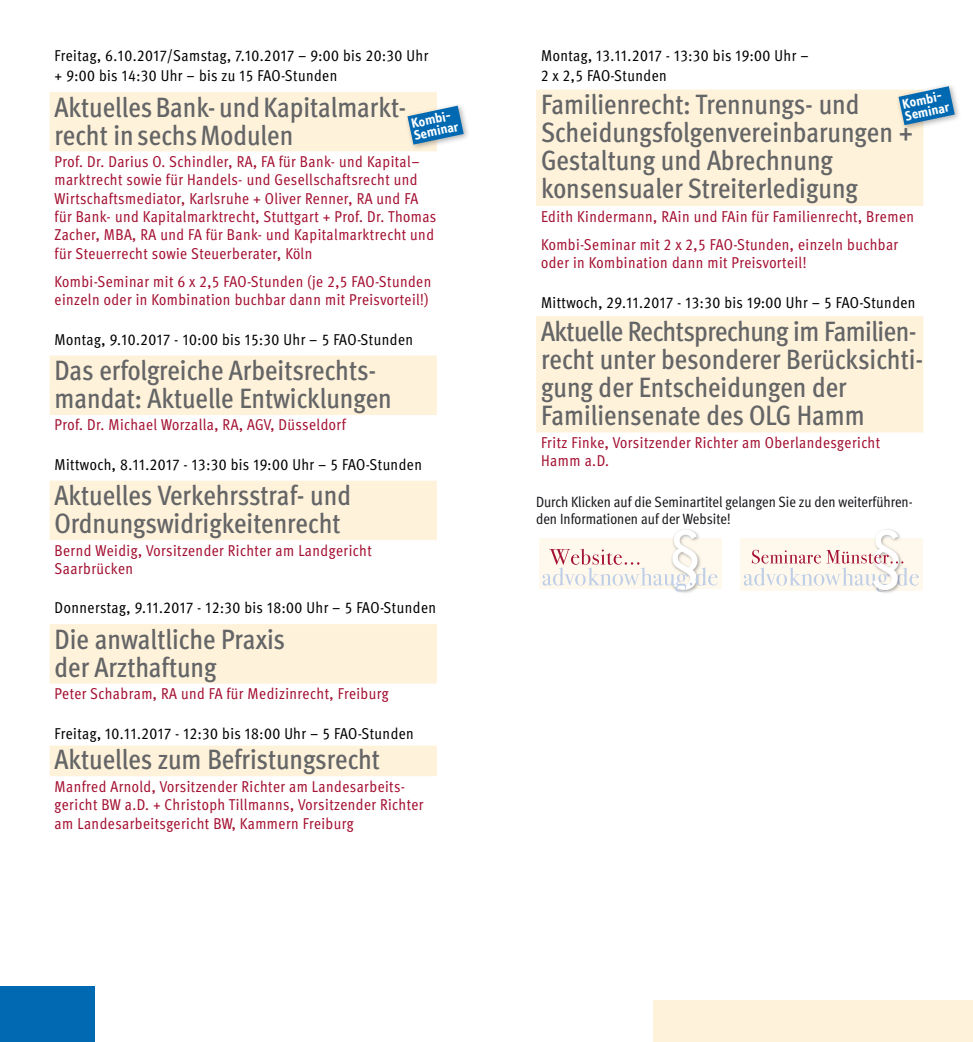
<style>
.page{position:relative;width:973px;height:1042px;background:#fff}
.page>*{position:absolute;margin:0;border:0;box-sizing:border-box;transform-origin:0 0}
.t1{font:500 condensed 28px/28px "Meta Pro";letter-spacing:-.005em;color:#646567}
.t2{font:condensed 15.75px/18.4px "Meta Pro";letter-spacing:.03em;color:#a41031}
.t3{font:condensed 15.75px/19.6px "Meta Pro";letter-spacing:.03em;color:#010000}
.t4{font:condensed 14.88px/17.5px "Meta Pro";color:#1a171c}
.t5{font:700 14px/12.2px "Info Text OT";color:#fff}
</style>
<div class="page">
<div style="left:653px;top:1000px;width:319px;height:42px;background:#fff2da"></div>
<div style="left:0;top:986px;width:94px;height:56px;background:#0069b2"></div>
<div style="left:50px;top:92px;width:387px;height:59px;background:#fff2da"></div>
<div style="left:50px;top:355px;width:387px;height:60px;background:#fff2da"></div>
<div style="left:50px;top:481px;width:387px;height:59px;background:#fff2da"></div>
<div style="left:50px;top:624px;width:387px;height:59px;background:#fff2da"></div>
<div style="left:50px;top:745px;width:387px;height:31px;background:#fff2da"></div>
<div style="left:536px;top:90px;width:387px;height:116px;background:#fff2da"></div>
<div style="left:536px;top:316px;width:387px;height:116px;background:#fff2da"></div>
<div style="left:404px;top:102px;width:66px;height:49px;background:#1a171c;opacity:.35"></div>
<svg style="left:407px;top:106px;width:56px;height:39px"></svg>
<div style="left:895px;top:83px;width:66px;height:49px;background:#1a171c;opacity:.35"></div>
<svg style="left:898px;top:86px;width:56px;height:39px"></svg>
<div style="left:539px;top:538px;width:182px;height:51px;background:#fff9ed"></div>
<div style="left:669px;top:528px;width:32px;height:66px;background:#1a171c;opacity:.35"></div>
<svg style="left:542px;top:530px;width:175px;height:62px"></svg>
<div style="left:740px;top:538px;width:182px;height:52px;background:#fff9ed"></div>
<div style="left:871px;top:528px;width:31px;height:66px;background:#1a171c;opacity:.35"></div>
<svg style="left:743px;top:530px;width:175px;height:62px"></svg>
<p class="t3" style="left:55px;top:45px;width:375px">Freitag, 6.10.2017/Samstag, 7.10.2017 – 9:00 bis 20:30 Uhr + 9:00 bis 14:30 Uhr – bis zu 15 FAO-Stunden</p>
<h1 class="t1" style="left:55px;top:91px;width:353px">Aktuelles Bank- und Kapitalmarkt&shy;recht in sechs Modulen</h1>
<p class="t2" style="left:55px;top:151px;width:383px">Prof. Dr. Darius O. Schindler, RA, FA für Bank- und Kapital– marktrecht sowie für Handels- und Gesellschaftsrecht und Wirtschaftsmediator, Karlsruhe + Oliver Renner, RA und FA für Bank- und Kapitalmarktrecht, Stuttgart + Prof. Dr. Thomas Zacher, MBA, RA und FA für Bank- und Kapitalmarktrecht und für Steuerrecht sowie Steuerberater, Köln</p>
<p class="t2" style="left:55px;top:271px;width:378px">Kombi-Seminar mit 6 x 2,5 FAO-Stunden (je 2,5 FAO-Stunden einzeln oder in Kombination buchbar dann mit Preisvorteil!)</p>
<p class="t3" style="left:55px;top:328px;width:360px">Montag, 9.10.2017 - 10:00 bis 15:30 Uhr – 5 FAO-Stunden</p>
<h1 class="t1" style="left:55px;top:354px;width:338px">Das erfolgreiche Arbeitsrechts&shy;mandat: Aktuelle Entwicklungen</h1>
<p class="t2" style="left:55px;top:414px;width:292px">Prof. Dr. Michael Worzalla, RA, AGV, Düsseldorf</p>
<p class="t3" style="left:55px;top:453px;width:369px">Mittwoch, 8.11.2017 - 13:30 bis 19:00 Uhr – 5 FAO-Stunden</p>
<h1 class="t1" style="left:55px;top:479px;width:298px">Aktuelles Verkehrsstraf- und<br>Ordnungswidrigkeitenrecht</h1>
<p class="t2" style="left:55px;top:540px;width:318px">Bernd Weidig, Vorsitzender Richter am Landgericht<br>Saarbrücken</p>
<p class="t3" style="left:55px;top:597px;width:383px">Donnerstag, 9.11.2017 - 12:30 bis 18:00 Uhr – 5 FAO-Stunden</p>
<h1 class="t1" style="left:55px;top:623px;width:232px">Die anwaltliche Praxis der Arzthaftung</h1>
<p class="t2" style="left:55px;top:683px;width:335px">Peter Schabram, RA und FA für Medizinrecht, Freiburg</p>
<p class="t3" style="left:55px;top:722px;width:361px">Freitag, 10.11.2017 - 12:30 bis 18:00 Uhr – 5 FAO-Stunden</p>
<h1 class="t1" style="left:55px;top:743px;width:327px">Aktuelles zum Befristungsrecht</h1>
<p class="t2" style="left:55px;top:776px;width:370px">Manfred Arnold, Vorsitzender Richter am Landesarbeits&shy;gericht BW a.D. + Christoph Tillmanns, Vorsitzender Richter am Landesarbeitsgericht BW, Kammern Freiburg</p>
<p class="t5" style="left:410px;top:117px;width:47px;rotate:-12deg">Kombi-<br>Seminar</p>
<p class="t3" style="left:541px;top:45px;width:269px">Montag, 13.11.2017 - 13:30 bis 19:00 Uhr –<br>2 x 2,5 FAO-Stunden</p>
<h1 class="t1" style="left:541px;top:88px;width:373px">Familienrecht: Trennungs- und<br>Scheidungsfolgenvereinbarungen +<br>Gestaltung und Abrechnung konsensualer Streiterledigung</h1>
<p class="t2" style="left:541px;top:201px;width:374px;line-height:28.3px">Edith Kindermann, RAin und FAin für Familienrecht, Bremen<br>Kombi-Seminar mit 2 x 2,5 FAO-Stunden, einzeln buchbar</p>
<p class="t2" style="left:541px;top:252px;width:267px">oder in Kombination dann mit Preisvorteil!</p>
<p class="t3" style="left:541px;top:291px;width:376px">Mittwoch, 29.11.2017 - 13:30 bis 19:00 Uhr – 5 FAO-Stunden</p>
<h1 class="t1" style="left:541px;top:315px;width:383px">Aktuelle Rechtsprechung im Familien&shy;recht unter besonderer Berücksichti&shy;gung der Entscheidungen der Familiensenate des OLG Hamm</h1>
<p class="t2" style="left:541px;top:432px;width:340px">Fritz Finke, Vorsitzender Richter am Oberlandesgericht<br>Hamm a.D.</p>
<p class="t5" style="left:901px;top:98px;width:47px;rotate:-12deg">Kombi-<br>Seminar</p>
<p class="t4" style="left:536px;top:492px;width:378px">Durch Klicken auf die Seminartitel gelangen Sie zu den weiterführen&shy;den Informationen auf der Website!</p>
</div>
